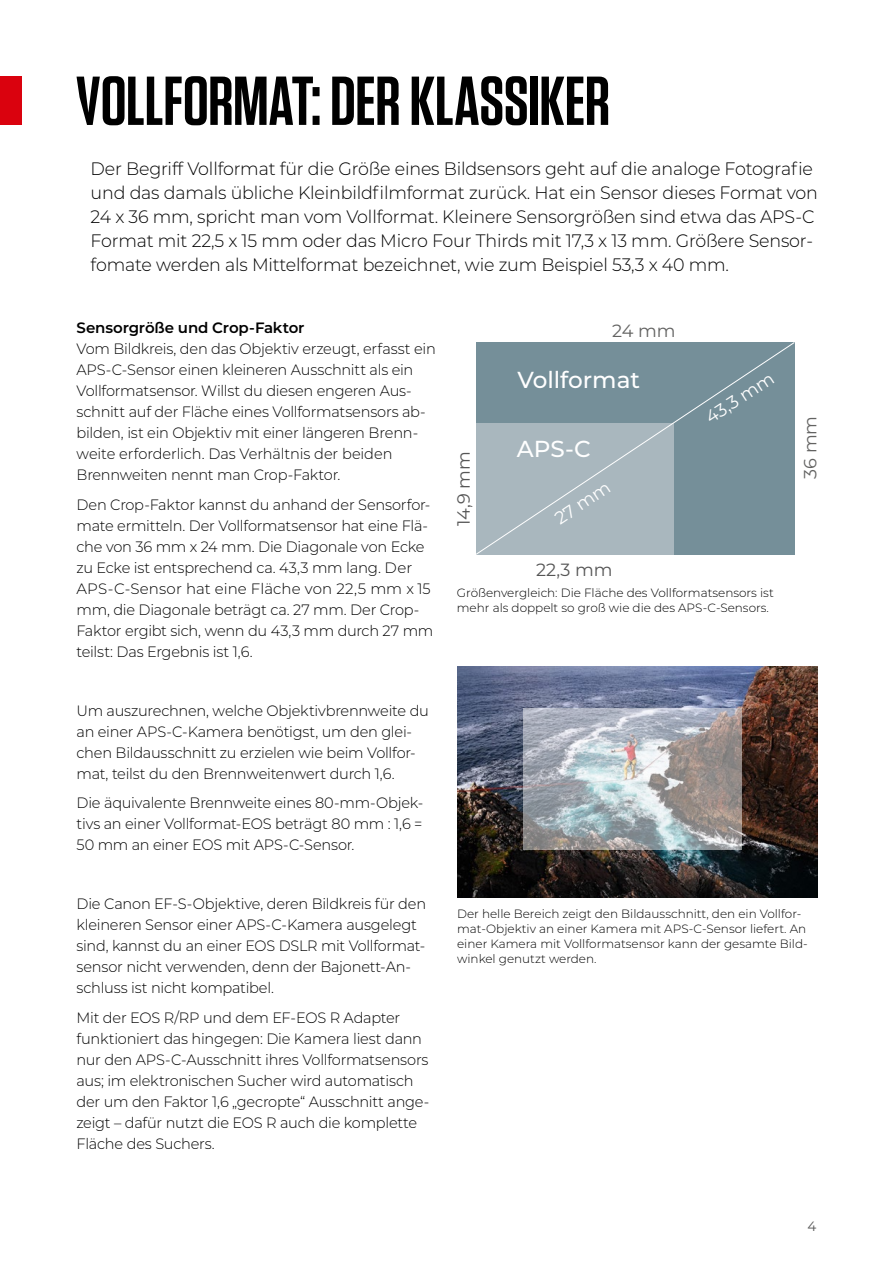
<style>
.page{position:relative;width:893px;height:1263px;background:#fff}
.page>*{position:absolute;margin:0;border:0;box-sizing:border-box;transform-origin:0 0}
.t1{font:69px "Tungsten Reveal EXT";letter-spacing:-.005em;color:#000}
.t2{font:500 23.1px "Montserrat";color:#fff}
.Subhead{font:300 18px/24px "Montserrat";letter-spacing:-.01em;color:#000}
.t3{font:17.7px "Montserrat";color:#565656}
.t4{font:17.7px "Montserrat";color:#fff}
.t5{font:17.7px "Montserrat";color:#636362}
.Body{font:300 15px/21px "Montserrat";letter-spacing:-.015em;color:#000}
.t6{font:13.5px "Montserrat";color:#565656}
.BU{font:300 12px/15px "Montserrat";color:#000}
.s1{font-weight:600}
</style>
<div class="page">
<img style="left:457px;top:667px;width:360px;height:231px">
<svg style="left:523px;top:709px;width:219px;height:141px;background:#abaeb2"></svg>
<svg style="left:476px;top:342px;width:319px;height:213px;background:#899ea7"></svg>
<div style="left:0;top:77px;width:21px;height:48px;background:#da020e"></div>
<p class="t1" style="left:76px;top:70px;width:535px">VOLLFORMAT: DER KLASSIKER</p>
<p class="Subhead" style="left:91px;top:156px;width:729px">Der Begriff Vollformat für die Größe eines Bildsensors geht auf die analoge Fotografie und das damals übliche Kleinbildfilmformat zurück. Hat ein Sensor dieses Format von 24 x 36 mm, spricht man vom Vollformat. Kleinere Sensorgrößen sind etwa das APS-C Format mit 22,5 x 15 mm oder das Micro Four Thirds mit 17,3 x 13 mm. Größere Sensor&shy;fomate werden als Mittelformat bezeichnet, wie zum Beispiel 53,3 x 40 mm.</p>
<p class="Body" style="left:77px;top:317px;width:361px"><span class="s1">Sensorgröße und Crop-Faktor<br></span>Vom Bildkreis, den das Objektiv erzeugt, erfasst ein APS-C-Sensor einen kleineren Ausschnitt als ein Vollformatsensor. Willst du diesen engeren Aus&shy;schnitt auf der Fläche eines Vollformatsensors ab&shy;bilden, ist ein Objektiv mit einer längeren Brenn&shy;weite erforderlich. Das Verhältnis der beiden Brennweiten nennt man Crop-Faktor.</p>
<p class="Body" style="left:77px;top:493px;width:358px">Den Crop-Faktor kannst du anhand der Sensorfor&shy;mate ermitteln. Der Vollformatsensor hat eine Flä&shy;che von 36 mm x 24 mm. Die Diagonale von Ecke zu Ecke ist entsprechend ca. 43,3 mm lang. Der APS-C-Sensor hat eine Fläche von 22,5 mm x 15 mm, die Diagonale beträgt ca. 27 mm. Der Crop-Faktor ergibt sich, wenn du 43,3 mm durch 27 mm teilst: Das Ergebnis ist 1,6.</p>
<p class="Body" style="left:77px;top:699px;width:354px">Um auszurechnen, welche Objektivbrennweite du an einer APS-C-Kamera benötigst, um den glei&shy;chen Bildausschnitt zu erzielen wie beim Vollfor&shy;mat, teilst du den Brennweitenwert durch 1,6.</p>
<p class="Body" style="left:77px;top:792px;width:348px;text-align:justify">Die äquivalente Brennweite eines 80-mm-Objek&shy;tivs an einer Vollformat-EOS beträgt 80 mm : 1,6 = 50 mm an einer EOS mit APS-C-Sensor.</p>
<p class="Body" style="left:77px;top:893px;width:351px">Die Canon EF-S-Objektive, deren Bildkreis für den kleineren Sensor einer APS-C-Kamera ausgelegt sind, kannst du an einer EOS DSLR mit Vollformat&shy;sensor nicht verwenden, denn der Bajonett-An&shy;schluss ist nicht kompatibel.</p>
<p class="Body" style="left:77px;top:1006px;width:354px">Mit der EOS R/RP und dem EF-EOS R Adapter funktioniert das hingegen: Die Kamera liest dann nur den APS-C-Ausschnitt ihres Vollformatsensors aus; im elektronischen Sucher wird automatisch der um den Faktor 1,6 „gecropte“ Ausschnitt ange&shy;zeigt – dafür nutzt die EOS R auch die komplette Fläche des Suchers.</p>
<p class="t3" style="left:451px;top:526px;width:77px;rotate:-90deg">14,9 mm</p>
<p class="t5" style="left:612px;top:319px;width:65px">24 mm</p>
<p class="t2" style="left:517px;top:363px;width:124px">Vollformat</p>
<p class="t2" style="left:517px;top:432px;width:76px">APS-C</p>
<p class="t4" style="left:550px;top:510px;width:64px;rotate:-34deg">27 mm</p>
<p class="t3" style="left:536px;top:558px;width:78px">22,3 mm</p>
<p class="t4" style="left:701px;top:409px;width:79px;rotate:-33deg">43,3 mm</p>
<p class="BU" style="left:457px;top:584px;width:318px">Größenvergleich: Die Fläche des Vollformatsensors ist mehr als doppelt so groß wie die des APS-C-Sensors.</p>
<p class="t5" style="left:798px;top:479px;width:64px;rotate:-90deg">36 mm</p>
<p class="BU" style="left:457px;top:906px;width:352px">Der helle Bereich zeigt den Bildausschnitt, den ein Vollfor&shy;mat-Objektiv an einer Kamera mit APS-C-Sensor liefert. An einer Kamera mit Vollformatsensor kann der gesamte Bild&shy;winkel genutzt werden.</p>
<p class="t6" style="left:807px;top:1217px;width:10px">4</p>
</div>
